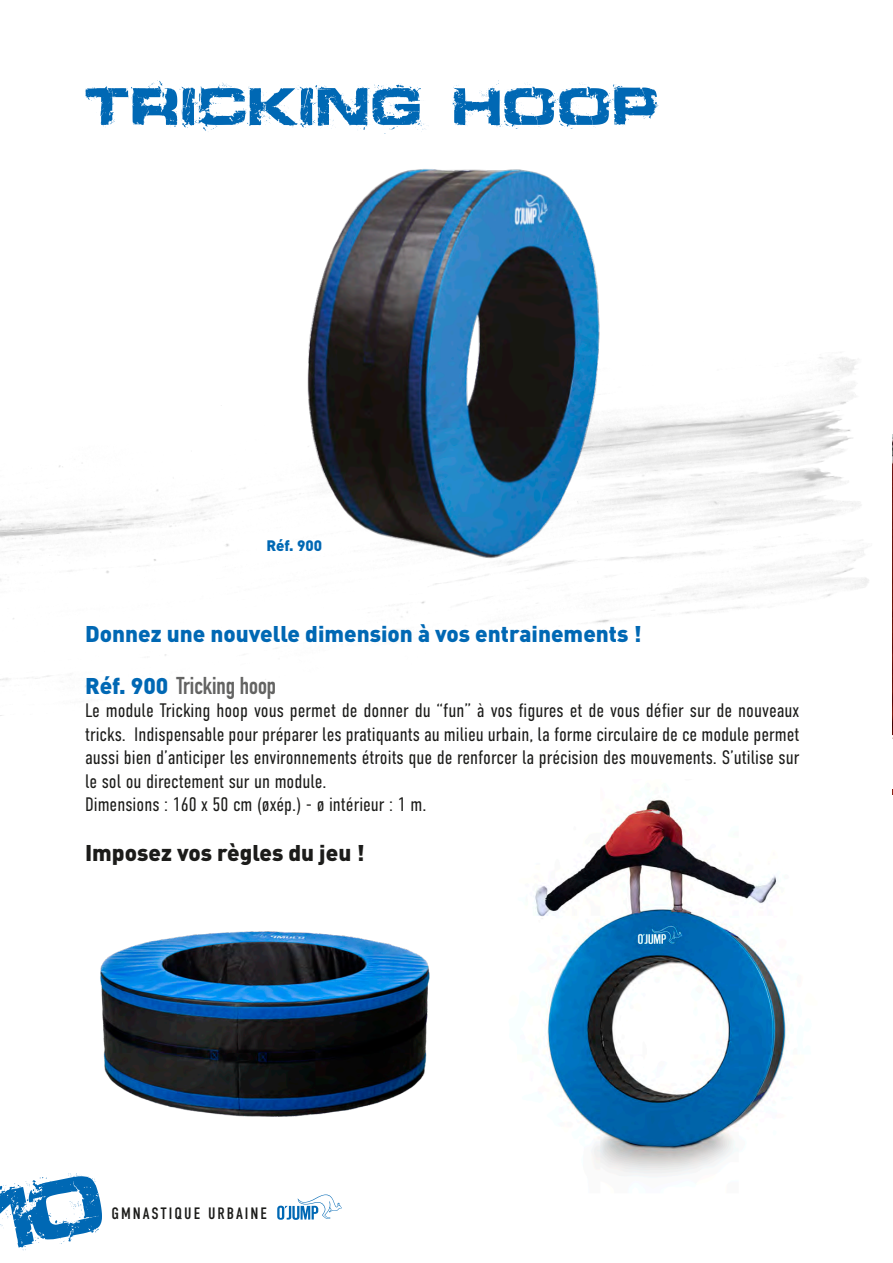
<style>
.page{position:relative;width:893px;height:1263px;background:#fff}
.page>*{position:absolute;margin:0;border:0;box-sizing:border-box;transform-origin:0 0}
.t1{font:700 24px "DIN Condensed";color:#636362}
.t2{font:900 22.5px "DIN";color:#0068b4}
.t3{font:900 22.5px "DIN";color:#1c1c1a}
.t4{font:300 19.5px/23.4px "DIN Condensed";color:#1c1c1a;text-align:justify}
.t5{font:16.5px "DIN Condensed";letter-spacing:.12em;color:#1c1c1a}
.t6{font:900 15px "DIN";color:#0068b4}
.s1{font-family:"DIN";font-weight:900;font-size:22.5px;color:#0068b4}
</style>
<div class="page">
<svg style="left:277px;top:1194px;width:65px;height:26px"></svg>
<img style="left:0;top:357px;width:893px;height:359px">
<img style="left:892px;top:435px;width:1px;height:250px">
<img style="left:100px;top:931px;width:330px;height:186px">
<img style="left:535px;top:800px;width:251px;height:378px">
<img style="left:296px;top:169px;width:313px;height:414px">
<svg style="left:0;top:1173px;width:102px;height:77px"></svg>
<svg style="left:85px;top:80px;width:573px;height:54px"></svg>
<svg style="left:848px;top:685px;width:45px;height:110px"></svg>
<p class="t6" style="left:266px;top:536px;width:57px">Réf. 900</p>
<p class="t2" style="left:85px;top:618px;width:558px">Donnez une nouvelle dimension à vos entrainements !</p>
<p class="t1" style="left:85px;top:669px;width:193px"><span class="s1">Réf. 900</span> Tricking hoop</p>
<p class="t4" style="left:85px;top:699px;width:716px">Le module Tricking hoop vous permet de donner du “fun” à vos figures et de vous défier sur de nouveaux tricks. Indispensable pour préparer les pratiquants au milieu urbain, la forme circulaire de ce module permet aussi bien d’anticiper les environnements étroits que de renforcer la précision des mouvements. S’utilise sur le sol ou directement sur un module.</p>
<p class="t4" style="left:85px;top:793px;width:343px">Dimensions : 160 x 50 cm (øxép.) - ø intérieur : 1 m.</p>
<p class="t3" style="left:85px;top:838px;width:281px">Imposez vos règles du jeu !</p>
<p class="t5" style="left:112px;top:1204px;width:157px">GMNASTIQUE URBAINE</p>
</div>
